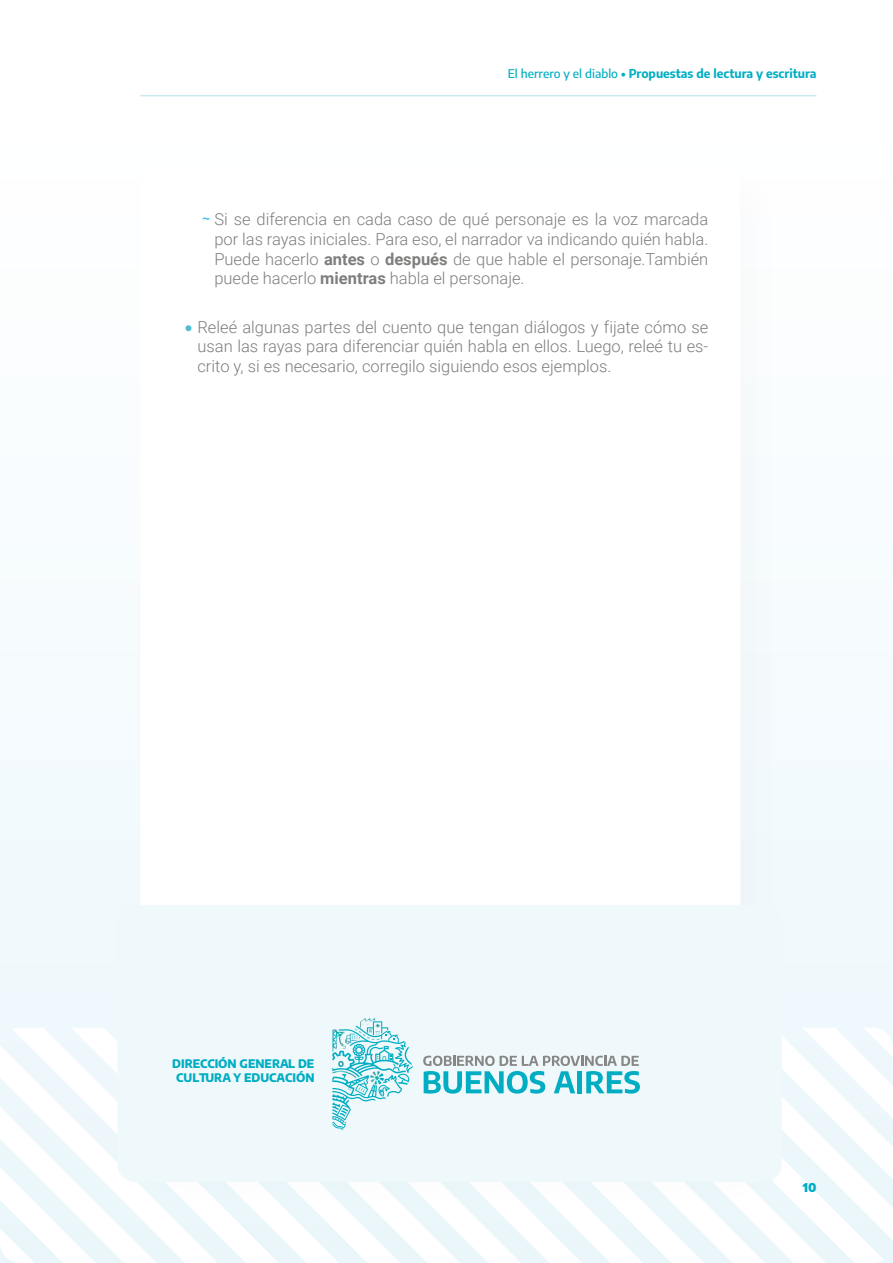
<style>
.page{position:relative;width:893px;height:1263px;background:#fff}
.page>*{position:absolute;margin:0;border:0;box-sizing:border-box;transform-origin:0 0}
.t1{font:300 16.5px/19.8px "Roboto";color:#7e7e7d;text-align:justify}
.t2{font:700 12px "Encode Sans";color:#00aec3}
.t3{font:900 12px "Encode Sans";color:#00aec3}
.t4{font:800 11.55px/14px "Encode Sans";color:#00adc2;text-align:center}
.s1{font-weight:500}
.s2{font-family:"Encode Sans";font-weight:500;color:#33c0f3}
.s3{font-weight:700}
.s4{color:#50bed0}
</style>
<div class="page">
<div style="left:0;top:111px;width:893px;height:1152px;background:#f8fcfe"></div>
<svg style="left:582px;top:1218px;width:37px;height:45px"></svg>
<svg style="left:521px;top:1218px;width:61px;height:45px"></svg>
<svg style="left:460px;top:1218px;width:61px;height:45px"></svg>
<svg style="left:400px;top:1218px;width:60px;height:45px"></svg>
<svg style="left:339px;top:1218px;width:61px;height:45px"></svg>
<svg style="left:279px;top:1218px;width:60px;height:45px"></svg>
<svg style="left:619px;top:1179px;width:265px;height:84px"></svg>
<svg style="left:12px;top:1096px;width:267px;height:167px"></svg>
<svg style="left:790px;top:1096px;width:103px;height:83px"></svg>
<svg style="left:0;top:1106px;width:157px;height:157px"></svg>
<div style="left:126px;top:155px;width:664px;height:1063px;background:#000;opacity:.02"></div>
<div style="left:140px;top:169px;width:600px;height:1000px;background:#fff;border-radius:18px"></div>
<hr style="left:140px;top:95px;width:676px;height:1px;background:#cce8ef">
<div style="left:117px;top:905px;width:665px;height:277px;background:#eff8fa;border-radius:18px"></div>
<svg style="left:423px;top:1056px;width:217px;height:37px"></svg>
<svg style="left:332px;top:1021px;width:81px;height:109px"></svg>
<img style="left:332px;top:1018px;width:48px;height:34px">
<p class="t2" style="left:508px;top:65px;width:310px"><span class="s1">El herrero y el diablo</span> • Propuestas de lectura y escritura</p>
<p class="t1" style="left:214px;top:209px;width:495px;text-indent:-13px"><span class="s2">~</span> Si se diferencia en cada caso de qué personaje es la voz marcada por las rayas iniciales. Para eso, el narrador va indicando quién habla.<br>Puede hacerlo <span class="s3">antes</span> o <span class="s3">después</span> de que hable el personaje.También puede hacerlo <span class="s3">mientras</span> habla el personaje.</p>
<p class="t1" style="left:197px;top:316px;width:512px;text-indent:-13px"><span class="s4">•</span> Releé algunas partes del cuento que tengan diálogos y fijate cómo se usan las rayas para diferenciar quién habla en ellos. Luego, releé tu es&shy;crito y, si es necesario, corregilo siguiendo esos ejemplos.</p>
<p class="t4" style="left:172px;top:1056px;width:144px">DIRECCIÓN GENERAL DE<br>CULTURA Y EDUCACIÓN</p>
<p class="t3" style="left:803px;top:1178px;width:15px">10</p>
</div>
